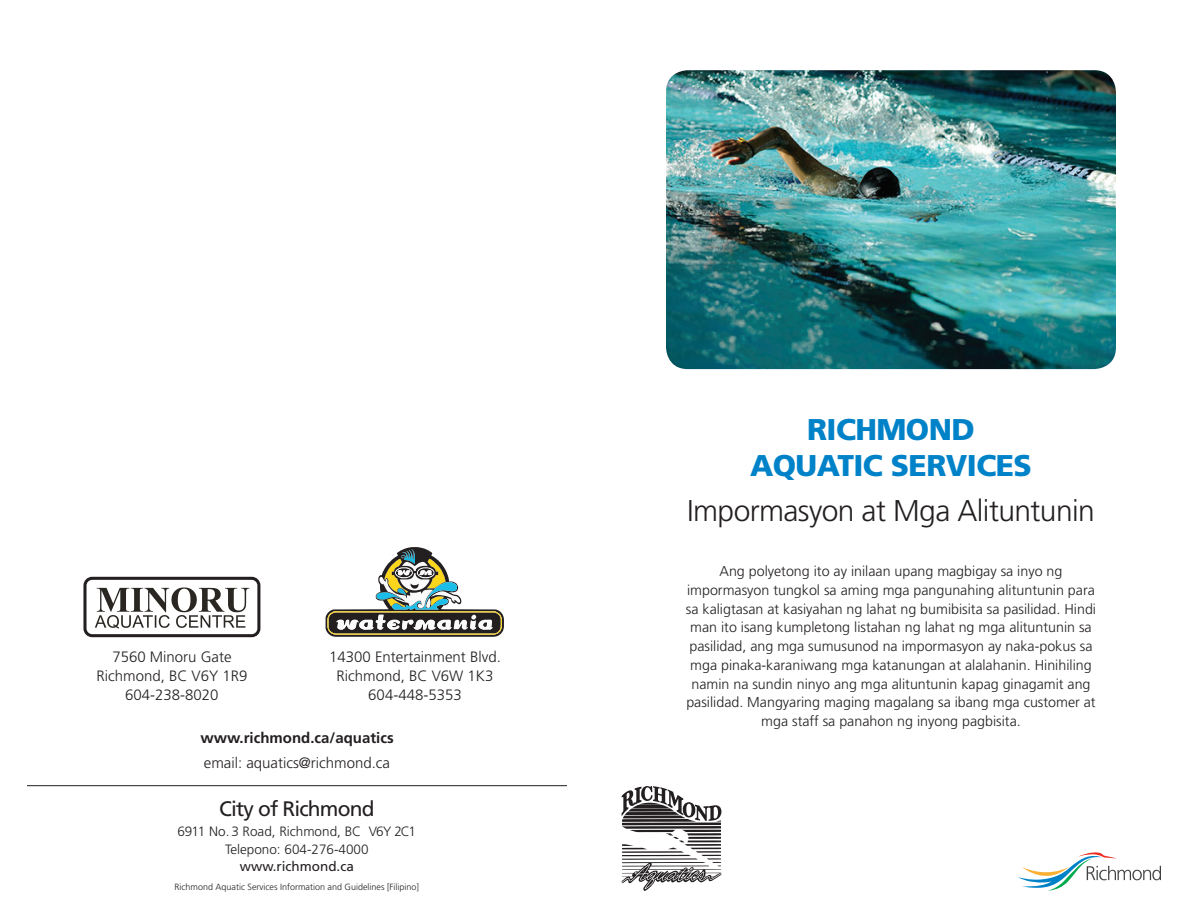
<style>
.page{position:relative;width:1188px;height:918px;background:#fff}
.page>*{position:absolute;margin:0;border:0;box-sizing:border-box;transform-origin:0 0}
.t1{font:300 30px "Frutiger LT Std";letter-spacing:-.02em;color:#231f20}
.t2{font:900 30px/36px "Frutiger LT Std";letter-spacing:-.02em;color:#0082c8;text-align:center}
.t3{font:21px "Frutiger LT Std";letter-spacing:-.04em;color:#231f20}
.t4{font:300 15px/18.8px "Frutiger LT Std";color:#231f20;text-align:center}
.t5{font:700 15px "Frutiger LT Std";color:#231f20}
.t6{font:300 14.25px/18.8px "Frutiger LT Std";color:#231f20;text-align:center}
.t7{font:300 13.5px/17.2px "Frutiger LT Std";color:#231f20;text-align:center}
.t8{font:13.5px "Frutiger LT Std";color:#231f20}
.t9{font:300 9px "Frutiger LT Std";color:#231f20}
</style>
<div class="page">
<svg style="left:621px;top:786px;width:101px;height:105px"></svg>
<svg style="left:1018px;top:852px;width:143px;height:39px"></svg>
<hr style="left:27px;top:785px;width:540px;height:1px;background:#231f20">
<svg style="left:326px;top:547px;width:178px;height:90px"></svg>
<div style="left:83px;top:577px;width:177px;height:60px;border:3px solid #231f20;border-radius:7px"></div>
<svg style="left:95px;top:588px;width:154px;height:41px"></svg>
<img style="left:666px;top:70px;width:450px;height:299px">
<p class="t4" style="left:329px;top:648px;width:173px">14300 Entertainment Blvd.<br>Richmond, BC V6W 1K3<br>604-448-5353</p>
<p class="t5" style="left:200px;top:729px;width:195px">www.richmond.ca/aquatics</p>
<p class="t4" style="left:204px;top:754px;width:188px">email: aquatics@richmond.ca</p>
<p class="t4" style="left:97px;top:648px;width:152px">7560 Minoru Gate<br>Richmond, BC V6Y 1R9<br>604-238-8020</p>
<h2 class="t3" style="left:219px;top:796px;width:157px">City of Richmond</h2>
<p class="t7" style="left:178px;top:823px;width:240px">6911 No. 3 Road, Richmond, BC V6Y 2C1<br>Telepono: 604-276-4000</p>
<p class="t8" style="left:240px;top:858px;width:115px">www.richmond.ca</p>
<p class="t9" style="left:175px;top:881px;width:246px">Richmond Aquatic Services Information and Guidelines [Filipino]</p>
<h1 class="t2" style="left:750px;top:412px;width:283px">RICHMOND<br>AQUATIC SERVICES</h1>
<h1 class="t1" style="left:687px;top:494px;width:409px">Impormasyon at Mga Alituntunin</h1>
<p class="t6" style="left:686px;top:562px;width:412px">Ang polyetong ito ay inilaan upang magbigay sa inyo ng impormasyon tungkol sa aming mga pangunahing alituntunin para sa kaligtasan at kasiyahan ng lahat ng bumibisita sa pasilidad. Hindi man ito isang kumpletong listahan ng lahat ng mga alituntunin sa pasilidad, ang mga sumusunod na impormasyon ay naka-pokus sa mga pinaka-karaniwang mga katanungan at alalahanin. Hinihiling namin na sundin ninyo ang mga alituntunin kapag ginagamit ang pasilidad. Mangyaring maging magalang sa ibang mga customer at mga staff sa panahon ng inyong pagbisita.</p>
</div>
